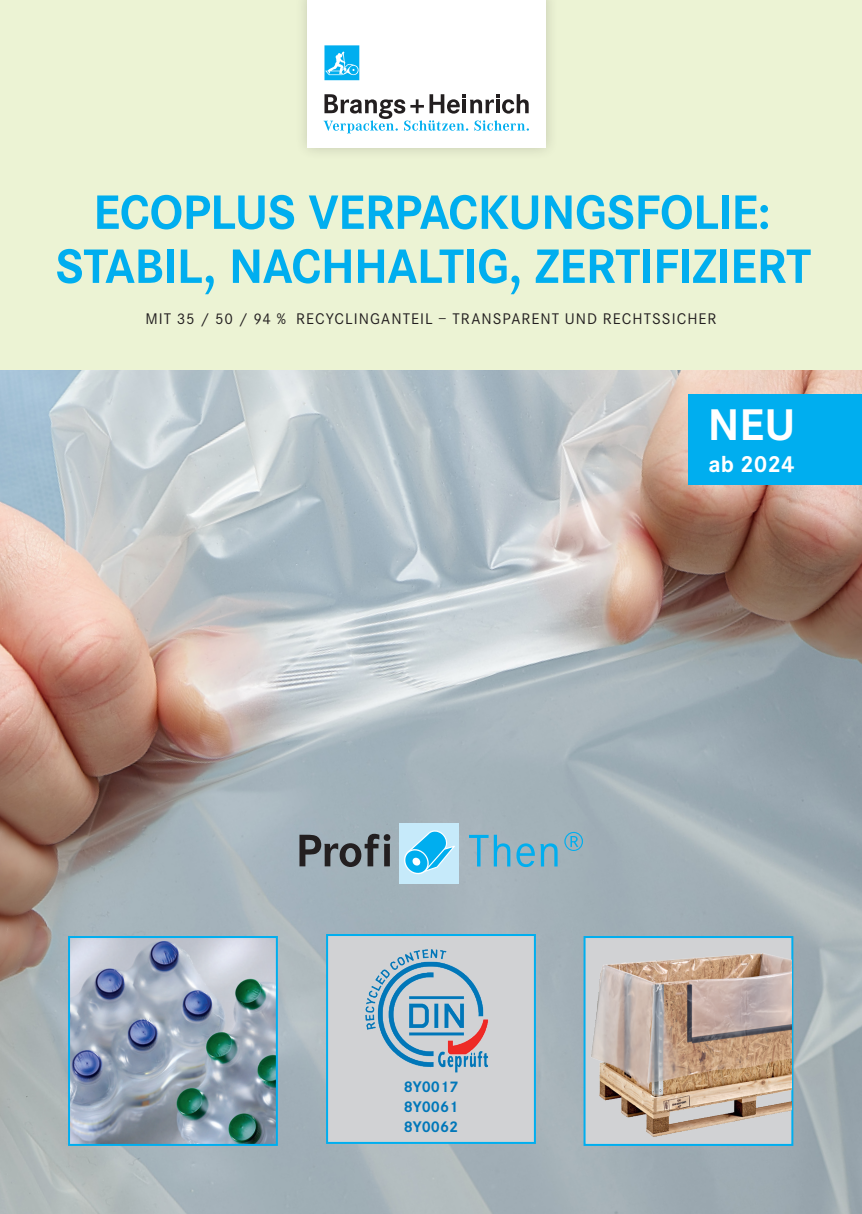
<style>
.page{position:relative;width:862px;height:1214px;background:#fff}
.page>*{position:absolute;margin:0;border:0;box-sizing:border-box;transform-origin:0 0}
.t1{font:700 50px "Corporate S";letter-spacing:-.015em;color:#00aeef}
.t2{font:700 46px "Corporate S";color:#fff}
.t3{font:700 24px "Corporate S";color:#fff}
.t4{font:16px "Corporate S";letter-spacing:.065em;color:#231f20}
.t5{font:700 16px "Corporate S";color:#0077b9}
</style>
<div class="page">
<img style="left:0;top:370px;width:862px;height:843px">
<svg style="left:299px;top:833px;width:91px;height:33px;background:#6d757a"></svg>
<svg style="left:469px;top:831px;width:114px;height:36px;background:#82b1c4"></svg>
<div style="left:400px;top:823px;width:59px;height:60px;background:#c6eafa"></div>
<svg style="left:404px;top:830px;width:51px;height:45px"></svg>
<img style="left:71px;top:938px;width:204px;height:204px">
<div style="left:68px;top:935px;width:210px;height:210px;border:2px solid #00aeef"></div>
<div style="left:583px;top:935px;width:210px;height:210px;background:#d1d2d4;border:2px solid #00aeef"></div>
<img style="left:585px;top:951px;width:206px;height:192px">
<div style="left:326px;top:933px;width:210px;height:210px;background:#d1d2d4;border:2px solid #00aeef"></div>
<img style="left:365px;top:949px;width:123px;height:124px">
<div style="left:0;top:0;width:862px;height:370px;background:#ecf3d4"></div>
<div style="left:295px;top:0;width:264px;height:160px;background:#231f20;opacity:.2"></div>
<div style="left:308px;top:0;width:238px;height:147px;background:#fff"></div>
<svg style="left:324px;top:45px;width:35px;height:35px"></svg>
<svg style="left:324px;top:94px;width:205px;height:39px"></svg>
<div style="left:688px;top:394px;width:174px;height:90px;background:#00aeef"></div>
<p class="t1" style="left:93px;top:178px;width:679px">ECOPLUS VERPACKUNGSFOLIE:</p>
<p class="t1" style="left:55px;top:232px;width:757px">STABIL, NACHHALTIG, ZERTIFIZIERT</p>
<p class="t4" style="left:145px;top:308px;width:572px">MIT 35 / 50 / 94 % RECYCLINGANTEIL − TRANSPARENT UND RECHTSSICHER</p>
<p class="t5" style="left:404px;top:1075px;width:56px">8Y0017</p>
<p class="t5" style="left:404px;top:1095px;width:56px">8Y0061</p>
<p class="t5" style="left:404px;top:1115px;width:56px">8Y0062</p>
<p class="t2" style="left:708px;top:393px;width:89px">NEU</p>
<p class="t3" style="left:708px;top:447px;width:88px">ab 2024</p>
</div>
